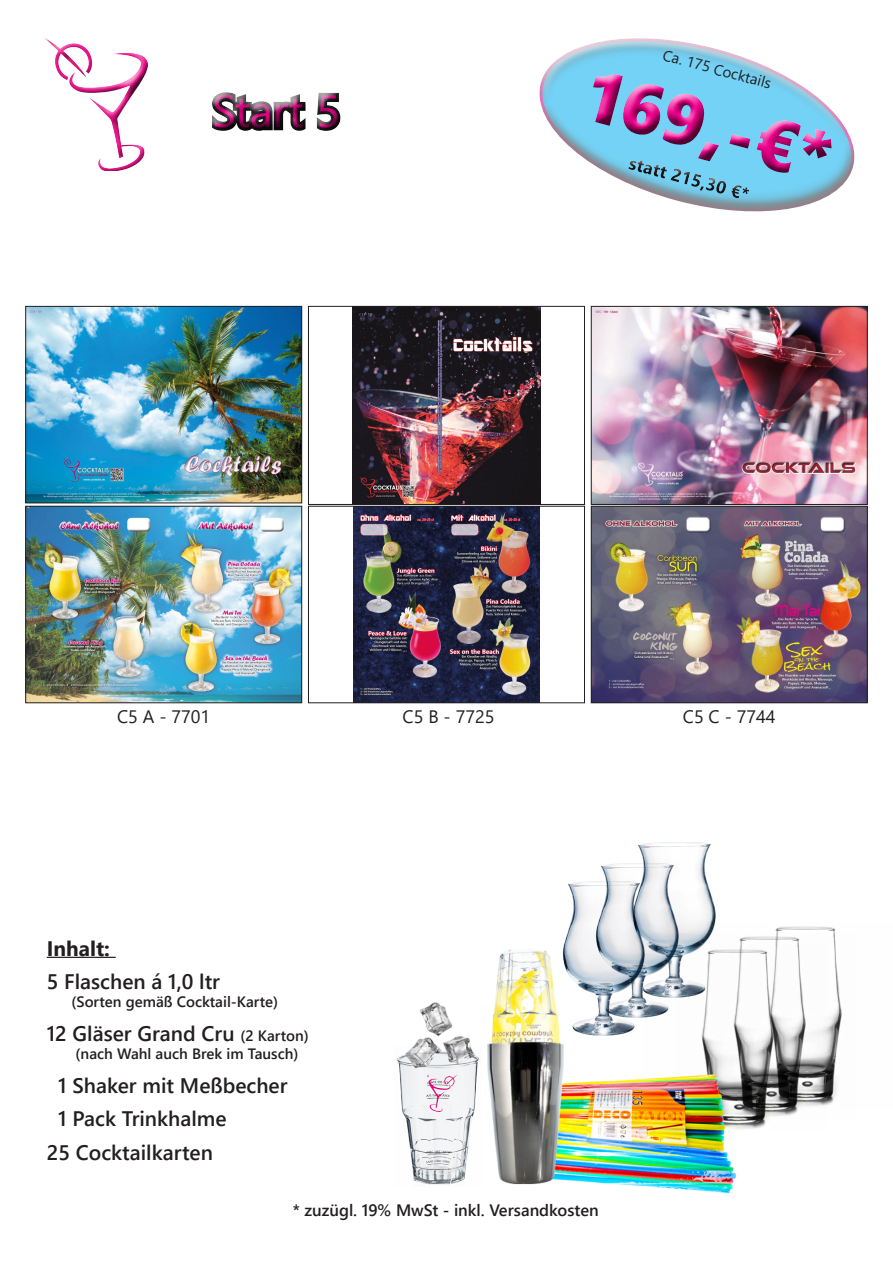
<style>
.page{position:relative;width:893px;height:1263px;background:#fff}
.page>*{position:absolute;margin:0;border:0;box-sizing:border-box;transform-origin:0 0}
.t1{font:72px "Segoe UI Black";color:#ed028c}
.t2{font:45px "Segoe UI";color:#ed028c}
.t3{font:600 21px "Segoe UI";color:#231f20}
.t4{font:700 21px "Segoe UI";color:#231f20}
.t5{font:18px "Segoe UI";color:#231f20}
.t6{font:600 16.5px "Segoe UI";color:#231f20}
.t7{font:600 15px "Segoe UI";color:#231f20}
.t8{font:15px "Segoe UI";color:#231f20}
.s1{font-size:15px}
</style>
<div class="page">
<img style="left:741px;top:1119px;width:26px;height:10px">
<img style="left:775px;top:926px;width:61px;height:7px">
<img style="left:701px;top:933px;width:141px;height:186px">
<img style="left:601px;top:863px;width:68px;height:155px">
<img style="left:563px;top:876px;width:84px;height:160px">
<img style="left:632px;top:842px;width:85px;height:161px">
<img style="left:563px;top:1059px;width:178px;height:134px">
<hr style="left:47px;top:957px;width:69px;height:1px;background:#231f20">
<img style="left:396px;top:949px;width:167px;height:236px">
<img style="left:28px;top:508px;width:272px;height:193px">
<div style="left:26px;top:506px;width:276px;height:197px;border:1px solid #231f20"></div>
<img style="left:28px;top:308px;width:272px;height:193px">
<div style="left:26px;top:306px;width:276px;height:197px;border:1px solid #231f20"></div>
<img style="left:354px;top:508px;width:185px;height:193px">
<div style="left:308px;top:506px;width:277px;height:197px;border:1px solid #231f20"></div>
<img style="left:353px;top:308px;width:187px;height:195px">
<div style="left:308px;top:306px;width:277px;height:199px;border:1px solid #231f20"></div>
<img style="left:593px;top:508px;width:272px;height:193px">
<div style="left:591px;top:506px;width:276px;height:197px;border:1px solid #231f20"></div>
<img style="left:593px;top:308px;width:272px;height:195px">
<div style="left:591px;top:306px;width:276px;height:199px;border:1px solid #231f20"></div>
<svg style="left:572px;top:38px;width:151px;height:13px"></svg>
<svg style="left:539px;top:51px;width:316px;height:127px"></svg>
<svg style="left:563px;top:56px;width:281px;height:5px"></svg>
<svg style="left:563px;top:61px;width:285px;height:151px;fill:#73d2f6"></svg>
<div style="left:44px;top:46px;width:105px;height:126px;background:#231f20;opacity:.75"></div>
<div style="left:203px;top:86px;width:148px;height:56px;background:#231f20;opacity:.75"></div>
<h2 class="t2" style="left:212px;top:69px;width:130px">Start 5</h2>
<p class="t8" style="left:667px;top:41px;width:113px;rotate:15deg">Ca. 175 Cocktails</p>
<h1 class="t1" style="left:602px;top:43px;width:253px;rotate:15deg">169,-€*</h1>
<p class="t5" style="left:117px;top:700px;width:95px">C5 A - 7701</p>
<p class="t5" style="left:403px;top:700px;width:93px">C5 B - 7725</p>
<p class="t5" style="left:683px;top:700px;width:94px">C5 C - 7744</p>
<p class="t4" style="left:47px;top:928px;width:65px">Inhalt:</p>
<p class="t3" style="left:47px;top:962px;width:175px">5 Flaschen á 1,0 ltr</p>
<p class="t7" style="left:72px;top:988px;width:208px">(Sorten gemäß Cocktail-Karte)</p>
<p class="t3" style="left:47px;top:1014px;width:264px">12 Gläser Grand Cru <span class="s1">(2 Karton)</span></p>
<p class="t7" style="left:76px;top:1039px;width:224px">(nach Wahl auch Brek im Tausch)</p>
<p class="t3" style="left:58px;top:1065px;width:231px">1 Shaker mit Meßbecher</p>
<p class="t3" style="left:58px;top:1099px;width:170px">1 Pack Trinkhalme</p>
<p class="t3" style="left:47px;top:1133px;width:168px">25 Cocktailkarten</p>
<p class="t6" style="left:293px;top:1194px;width:308px">* zuzügl. 19% MwSt - inkl. Versandkosten</p>
</div>
